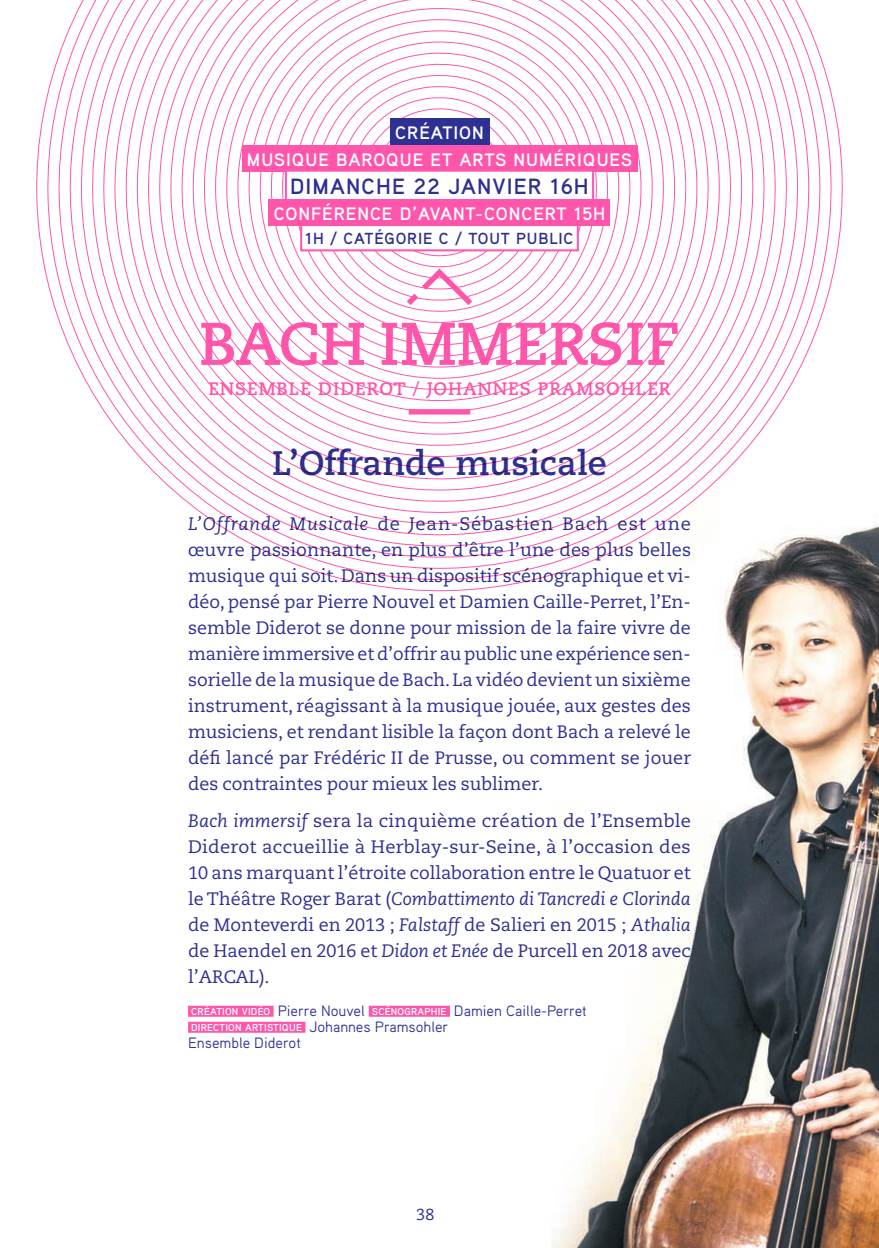
<style>
.page{position:relative;width:879px;height:1248px;background:#fff}
.page>*{position:absolute;margin:0;border:0;box-sizing:border-box;transform-origin:0 0}
.t1{font:700 60px "Caecilia";color:#f5a}
.t2{font:700 34px "Caecilia";color:#2e3092}
.t3{font:700 22px "Aaux Pro";letter-spacing:.05em;color:#2e3092}
.t4{font:18px/26px "Caecilia";color:#2e3092;text-align:justify}
.t5{font:700 18px "Aaux Pro";letter-spacing:.05em;color:#fff}
.t6{font:700 18px "Caecilia";letter-spacing:.05em;color:#f5a}
.t7{font:700 16px "Aaux Pro";letter-spacing:.05em;color:#2e3092}
.t8{font:16px "Caecilia";color:#2e3092}
.t9{font:15px "Aaux Pro";color:#2e3092}
.t10{font:700 10px "Aaux Pro";letter-spacing:.02em;color:#fff}
.s1{font-style:italic}
.s2{font-weight:700;font-size:10px;color:#fff}
.s3{font-weight:400;font-size:15px;color:#2e3092}
</style>
<div class="page">
<img style="left:552px;top:522px;width:327px;height:725px">
<svg style="left:36px;top:115px;width:811px;height:481px"></svg>
<svg style="left:42px;top:69px;width:794px;height:516px"></svg>
<svg style="left:54px;top:38px;width:771px;height:535px"></svg>
<svg style="left:65px;top:13px;width:749px;height:549px"></svg>
<svg style="left:76px;top:0;width:727px;height:551px"></svg>
<svg style="left:87px;top:0;width:705px;height:540px"></svg>
<svg style="left:98px;top:0;width:683px;height:529px"></svg>
<svg style="left:109px;top:0;width:660px;height:518px"></svg>
<svg style="left:120px;top:0;width:638px;height:507px"></svg>
<svg style="left:132px;top:0;width:615px;height:495px"></svg>
<svg style="left:143px;top:0;width:593px;height:484px"></svg>
<svg style="left:154px;top:0;width:571px;height:473px"></svg>
<svg style="left:165px;top:0;width:549px;height:462px"></svg>
<svg style="left:176px;top:0;width:527px;height:451px"></svg>
<svg style="left:187px;top:0;width:504px;height:440px"></svg>
<svg style="left:198px;top:0;width:482px;height:429px"></svg>
<svg style="left:210px;top:0;width:459px;height:417px"></svg>
<svg style="left:221px;top:0;width:437px;height:406px"></svg>
<svg style="left:232px;top:0;width:415px;height:395px"></svg>
<svg style="left:243px;top:0;width:393px;height:384px"></svg>
<svg style="left:254px;top:4px;width:371px;height:369px"></svg>
<svg style="left:265px;top:15px;width:348px;height:347px"></svg>
<svg style="left:276px;top:26px;width:326px;height:325px"></svg>
<svg style="left:288px;top:37px;width:303px;height:303px"></svg>
<svg style="left:299px;top:48px;width:281px;height:280px"></svg>
<svg style="left:310px;top:59px;width:259px;height:258px"></svg>
<svg style="left:321px;top:70px;width:237px;height:236px"></svg>
<svg style="left:332px;top:82px;width:215px;height:213px"></svg>
<div style="left:242px;top:145px;width:395px;height:27px;background:#f5a"></div>
<div style="left:285px;top:170px;width:309px;height:31px;background:#fff;border:2px solid #f5a"></div>
<div style="left:268px;top:199px;width:342px;height:27px;background:#f5a"></div>
<div style="left:300px;top:224px;width:279px;height:27px;background:#fff;border:2px solid #f5a"></div>
<svg style="left:343px;top:93px;width:192px;height:218px"></svg>
<div style="left:409px;top:409px;width:61px;height:5px;background:#f5a"></div>
<div style="left:188px;top:1005px;width:86px;height:11px;background:#f5a"></div>
<div style="left:369px;top:1005px;width:81px;height:11px;background:#f5a"></div>
<div style="left:188px;top:1021px;width:117px;height:11px;background:#f5a"></div>
<p class="t5" style="left:395px;top:121px;width:90px">CRÉATION</p>
<p class="t5" style="left:247px;top:148px;width:386px">MUSIQUE BAROQUE ET ARTS NUMÉRIQUES</p>
<p class="t3" style="left:290px;top:172px;width:300px">DIMANCHE 22 JANVIER 16H</p>
<p class="t5" style="left:274px;top:202px;width:333px">CONFÉRENCE D’AVANT-CONCERT 15H</p>
<p class="t7" style="left:306px;top:228px;width:269px">1H / CATÉGORIE C / TOUT PUBLIC</p>
<h2 class="t1" style="left:199px;top:308px;width:482px">BACH IMMERSIF</h2>
<p class="t6" style="left:208px;top:377px;width:464px">ENSEMBLE DIDEROT / JOHANNES PRAMSOHLER</p>
<h2 class="t2" style="left:272px;top:443px;width:336px">L’Offrande musicale</h2>
<p class="t4" style="left:188px;top:511px;width:504px"><span class="s1">L’Offrande Musicale</span> de Jean-Sébastien Bach est une œuvre passionnante, en plus d’être l’une des plus belles musique qui soit. Dans un dispositif scénographique et vi&shy;déo, pensé par Pierre Nouvel et Damien Caille-Perret, l’En&shy;semble Diderot se donne pour mission de la faire vivre de manière immersive et d’offrir au public une expérience sen&shy;sorielle de la musique de Bach. La vidéo devient un sixième instrument, réagissant à la musique jouée, aux gestes des musiciens, et rendant lisible la façon dont Bach a relevé le défi lancé par Frédéric II de Prusse, ou comment se jouer des contraintes pour mieux les sublimer.</p>
<p class="t4" style="left:188px;top:808px;width:504px"><span class="s1">Bach immersif</span> sera la cinquième création de l’Ensemble Diderot accueillie à Herblay-sur-Seine, à l’occasion des 10 ans marquant l’étroite collaboration entre le Quatuor et le Théâtre Roger Barat (<span class="s1">Combattimento di Tancredi e Clorinda </span>de Monteverdi en 2013 ; <span class="s1">Falstaff</span> de Salieri en 2015 ; <span class="s1">Athalia </span>de Haendel en 2016 et <span class="s1">Didon et Enée</span> de Purcell en 2018 avec l’ARCAL).</p>
<p class="t9" style="left:191px;top:1001px;width:397px"><span class="s2">CRÉATION VIDÉO</span> Pierre Nouvel <span class="s2">SCÉNOGRAPHIE</span> Damien Caille-Perret</p>
<p class="t10" style="left:191px;top:1020px;width:259px">DIRECTION ARTISTIQUE <span class="s3">Johannes Pramsohler</span></p>
<p class="t9" style="left:188px;top:1033px;width:114px">Ensemble Diderot</p>
<p class="t8" style="left:416px;top:1204px;width:20px">38</p>
</div>
